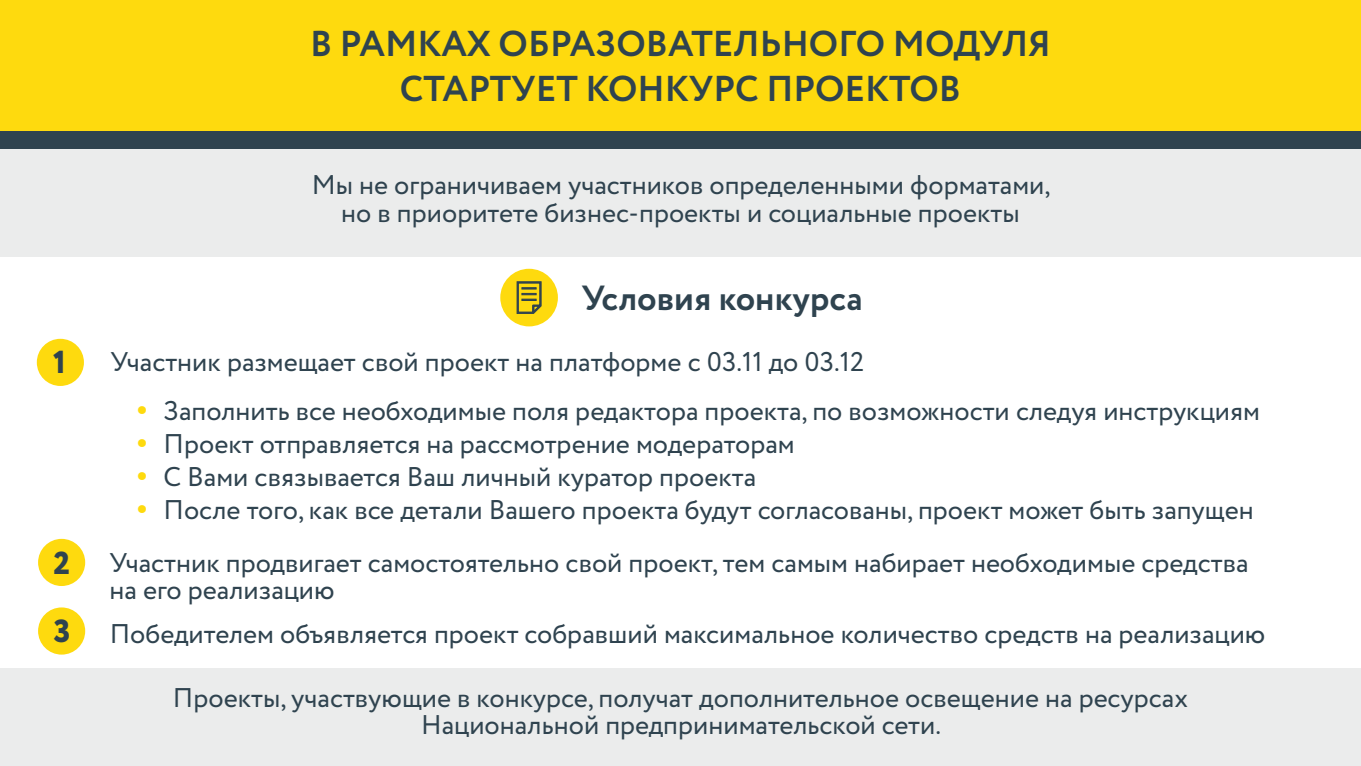
<style>
.page{position:relative;width:1361px;height:766px;background:#fff}
.page>*{position:absolute;margin:0;border:0;box-sizing:border-box;transform-origin:0 0}
.t1{font:700 35.85px/45px "Circe";color:#2f434f;text-align:center}
.t2{font:700 34.8px "Circe";color:#2f434f}
.t3{font:800 31.8px/68.4px "Circe";color:#2f434f}
.t4{font:27px/27.3px "Circe";color:#2f434f;text-align:center}
</style>
<div class="page">
<div style="left:0;top:668px;width:1361px;height:97px;background:#ebecec"></div>
<div style="left:0;top:148px;width:1361px;height:109px;background:#ebecec"></div>
<div style="left:0;top:0;width:1361px;height:131px;background:#feda0e"></div>
<div style="left:0;top:131px;width:1361px;height:17px;background:#2f434f"></div>
<div style="left:500px;top:269px;width:58px;height:57px;background:#feda0e;border-radius:50%"></div>
<svg style="left:517px;top:281px;width:24px;height:32px"></svg>
<div style="left:37px;top:339px;width:47px;height:47px;background:#feda0e;border-radius:50%"></div>
<div style="left:38px;top:538px;width:47px;height:48px;background:#feda0e;border-radius:50%"></div>
<div style="left:38px;top:607px;width:47px;height:47px;background:#feda0e;border-radius:50%"></div>
<p class="t3" style="left:53px;top:330px;width:14px">1</p>
<p class="t3" style="left:53px;top:530px;width:19px">2<br>3</p>
<h1 class="t1" style="left:310px;top:23px;width:742px">В РАМКАХ ОБРАЗОВАТЕЛЬНОГО МОДУЛЯ<br>СТАРТУЕТ КОНКУРС ПРОЕКТОВ</h1>
<p class="t4" style="left:312px;top:173px;width:740px">Мы не ограничиваем участников определенными форматами, но в приоритете бизнес-проекты и социальные проекты</p>
<p class="t2" style="left:581px;top:274px;width:282px">Условия конкурса</p>
<p class="t4" style="left:111px;top:350px;width:755px">Участник размещает свой проект на платформе с 03.11 до 03.12</p>
<p class="t4" style="left:163px;top:396px;width:1098px;line-height:32.8px;text-align:left">Заполнить все необходимые поля редактора проекта, по возможности следуя инструкциям Проект отправляется на рассмотрение модераторам<br>С Вами связывается Ваш личный куратор проекта<br>После того, как все детали Вашего проекта будут согласованы, проект может быть запущен</p>
<p class="t4" style="left:110px;top:550px;width:1140px;text-align:left">Участник продвигает самостоятельно свой проект, тем самым набирает необходимые средства на его реализацию</p>
<p class="t4" style="left:110px;top:621px;width:1157px">Победителем объявляется проект собравший максимальное количество средств на реализацию</p>
<p class="t4" style="left:173px;top:685px;width:1016px">Проекты, участвующие в конкурсе, получат дополнительное освещение на ресурсах<br>Национальной предпринимательской сети.</p>
</div>
